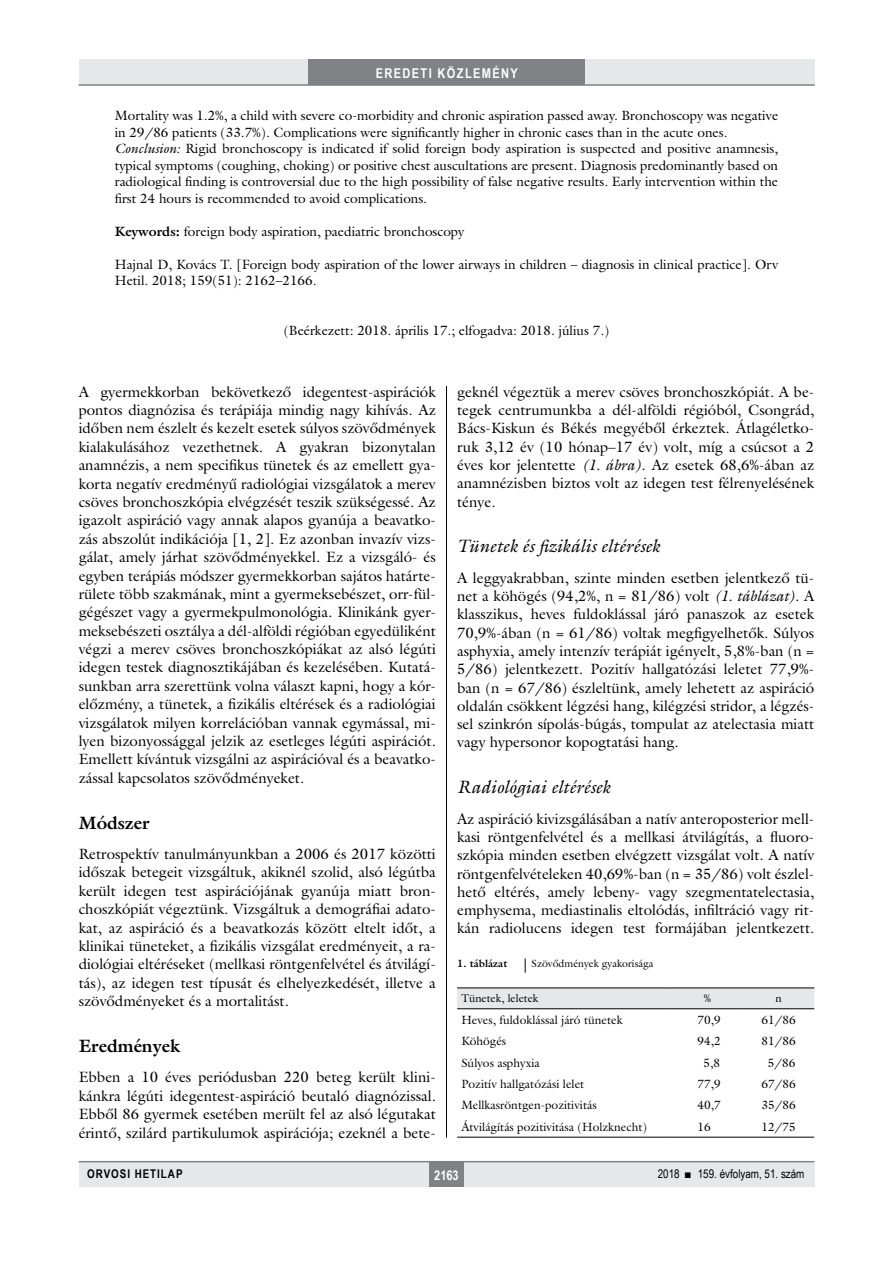
<style>
.page{position:relative;width:893px;height:1263px;background:#fff}
.page>*{position:absolute;margin:0;border:0;box-sizing:border-box;transform-origin:0 0}
.alcimkurziv{font:italic 18px "Galliard Reg";color:#000}
.alcimbold{font:700 18px "Galliard Reg";color:#000}
.Body_tompa{font:15px/18.5px "Galliard Reg";color:#000;text-align:justify}
.body-s{font:15px/18.5px "Galliard Reg";color:#000}
.tompa_9_11_angol{font:13.5px/16.5px "Galliard Reg";color:#000}
.tompa_9_11{font:13.5px/16.5px "Galliard Reg";color:#000}
.t1{font:700 13.5px "Arial Narrow";letter-spacing:.1em;color:#fff}
.tabla{font:12px "Galliard Reg";color:#000}
.t2{font:12px "Arial Narrow";color:#000}
.t3{font:700 12px "Arial Narrow";letter-spacing:.08em;color:#000}
.tablafej{font:11.25px "Galliard Reg";color:#000}
.kepalairas2{font:10.5px "Galliard Reg";color:#000}
.kepalairas1{font:700 10.5px "Galliard Reg";color:#000}
.s1{font-style:italic}
.s2{font-weight:700}
</style>
<div class="page">
<div style="left:79px;top:1161px;width:735px;height:25px;background:#e6e7e8"></div>
<div style="left:429px;top:1161px;width:34px;height:25px;background:#808285"></div>
<hr style="left:79px;top:1161px;width:735px;height:1px;background:#808285">
<div style="left:79px;top:60px;width:735px;height:25px;background:#e6e7e8"></div>
<div style="left:308px;top:60px;width:277px;height:25px;background:#808285"></div>
<hr style="left:79px;top:84px;width:736px;height:2px;background:#808285">
<hr style="left:446px;top:111px;width:1px;height:1026px;background:#000">
<svg style="left:525px;top:958px;width:1px;height:15px"></svg>
<div style="left:457px;top:988px;width:357px;height:20px;background:#e6e7e8"></div>
<hr style="left:457px;top:1137px;width:215px;height:1px;background:#000">
<hr style="left:672px;top:1137px;width:71px;height:1px;background:#000">
<hr style="left:743px;top:1137px;width:71px;height:1px;background:#000">
<hr style="left:457px;top:987px;width:215px;height:1px;background:#000">
<hr style="left:672px;top:987px;width:71px;height:1px;background:#000">
<hr style="left:743px;top:987px;width:71px;height:1px;background:#000">
<hr style="left:457px;top:1008px;width:215px;height:1px;background:#000">
<hr style="left:672px;top:1008px;width:71px;height:1px;background:#000">
<hr style="left:743px;top:1008px;width:71px;height:1px;background:#000">
<p class="t1" style="left:376px;top:63px;width:144px">EREDETI KÖZLEMÉNY</p>
<p class="tompa_9_11_angol" style="left:115px;top:107px;width:665px">Mortality was 1.2%, a child with severe co-morbidity and chronic aspiration passed away. Bronchoscopy was negative in 29/86 patients (33.7%). Complications were significantly higher in chronic cases than in the acute ones.</p>
<p class="tompa_9_11_angol" style="left:115px;top:140px;width:665px;text-align:justify"><span class="s1">Conclusion:</span> Rigid bronchoscopy is indicated if solid foreign body aspiration is suspected and positive anamnesis, typical symptoms (coughing, choking) or positive chest auscultations are present. Diagnosis predominantly based on radiological finding is controversial due to the high possibility of false negative results. Early intervention within the first 24 hours is recommended to avoid complications.</p>
<p class="tompa_9_11" style="left:115px;top:223px;width:351px"><span class="s2">Keywords:</span> foreign body aspiration, paediatric bronchoscopy</p>
<p class="tompa_9_11" style="left:115px;top:256px;width:665px">Hajnal D, Kovács T. [Foreign body aspiration of the lower airways in children – diagnosis in clinical practice]. Orv<br>Hetil. 2018; 159(51): 2162–2166.</p>
<p class="tompa_9_11" style="left:284px;top:322px;width:327px">(Beérkezett: 2018. április 17.; elfogadva: 2018. július 7.)</p>
<p class="Body_tompa" style="left:79px;top:382px;width:359px">A gyermekkorban bekövetkező idegentest-aspirációk pontos diagnózisa és terápiája mindig nagy kihívás. Az időben nem észlelt és kezelt esetek súlyos szövődmények kialakulásához vezethetnek. A gyakran bizonytalan anamnézis, a nem specifikus tünetek és az emellett gya&shy;korta negatív eredményű radiológiai vizsgálatok a merev csöves bronchoszkópia elvégzését teszik szükségessé. Az igazolt aspiráció vagy annak alapos gyanúja a beavatko&shy;zás abszolút indikációja [1, 2]. Ez azonban invazív vizs&shy;gálat, amely járhat szövődményekkel. Ez a vizsgáló- és egyben terápiás módszer gyermekkorban sajátos határte&shy;rülete több szakmának, mint a gyermeksebészet, orr-fül&shy;gégészet vagy a gyermekpulmonológia. Klinikánk gyer&shy;meksebészeti osztálya a dél-alföldi régióban egyedüliként végzi a merev csöves bronchoszkópiákat az alsó légúti idegen testek diagnosztikájában és kezelésében. Kutatá&shy;sunkban arra szerettünk volna választ kapni, hogy a kór&shy;előzmény, a tünetek, a fizikális eltérések és a radiológiai vizsgálatok milyen korrelációban vannak egymással, mi&shy;lyen bizonyossággal jelzik az esetleges légúti aspirációt.<br>Emellett kívántuk vizsgálni az aspirációval és a beavatko&shy;zással kapcsolatos szövődményeket.</p>
<p class="alcimbold" style="left:79px;top:811px;width:72px">Módszer</p>
<p class="body-s" style="left:79px;top:844px;width:359px">Retrospektív tanulmányunkban a 2006 és 2017 közötti időszak betegeit vizsgáltuk, akiknél szolid, alsó légútba került idegen test aspirációjának gyanúja miatt bron&shy;choszkópiát végeztünk. Vizsgáltuk a demográfiai adato&shy;kat, az aspiráció és a beavatkozás között eltelt időt, a klinikai tüneteket, a fizikális vizsgálat eredményeit, a ra&shy;diológiai eltéréseket (mellkasi röntgenfelvétel és átvilágí&shy;tás), az idegen test típusát és elhelyezkedését, illetve a szövődményeket és a mortalitást.</p>
<p class="alcimbold" style="left:79px;top:1034px;width:103px">Eredmények</p>
<p class="Body_tompa" style="left:79px;top:1068px;width:359px">Ebben a 10 éves periódusban 220 beteg került klini&shy;kánkra légúti idegentest-aspiráció beutaló diagnózissal.<br>Ebből 86 gyermek esetében merült fel az alsó légutakat érintő, szilárd partikulumok aspirációja; ezeknél a bete-</p>
<p class="Body_tompa" style="left:457px;top:382px;width:359px">geknél végeztük a merev csöves bronchoszkópiát. A be&shy;tegek centrumunkba a dél-alföldi régióból, Csongrád, Bács-Kiskun és Békés megyéből érkeztek. Átlagéletko&shy;ruk 3,12 év (10 hónap–17 év) volt, míg a csúcsot a 2 éves kor jelentette <span class="s1">(1. ábra)</span>. Az esetek 68,6%-ában az anamnézisben biztos volt az idegen test félrenyelésének ténye.</p>
<p class="alcimkurziv" style="left:457px;top:535px;width:205px">Tünetek és fizikális eltérések</p>
<p class="Body_tompa" style="left:457px;top:568px;width:359px">A leggyakrabban, szinte minden esetben jelentkező tü&shy;net a köhögés (94,2%, n = 81/86) volt <span class="s1">(1. táblázat)</span>. A klasszikus, heves fuldoklással járó panaszok az esetek 70,9%-ában (n = 61/86) voltak megfigyelhetők. Súlyos asphyxia, amely intenzív terápiát igényelt, 5,8%-ban (n = 5/86) jelentkezett. Pozitív hallgatózási leletet 77,9%- ban (n = 67/86) észleltünk, amely lehetett az aspiráció oldalán csökkent légzési hang, kilégzési stridor, a légzés&shy;sel szinkrón sípolás-búgás, tompulat az atelectasia miatt vagy hypersonor kopogtatási hang.</p>
<p class="alcimkurziv" style="left:457px;top:776px;width:155px">Radiológiai eltérések</p>
<p class="Body_tompa" style="left:457px;top:809px;width:359px;text-align:left">Az aspiráció kivizsgálásában a natív anteroposterior mell&shy;kasi röntgenfelvétel és a mellkasi átvilágítás, a fluoro&shy;szkópia minden esetben elvégzett vizsgálat volt. A natív röntgenfelvételeken 40,69%-ban (n = 35/86) volt észlel&shy;hető eltérés, amely lebeny- vagy szegmentatelectasia, emphysema, mediastinalis eltolódás, infiltráció vagy rit&shy;kán radiolucens idegen test formájában jelentkezett.</p>
<p class="kepalairas1" style="left:457px;top:956px;width:52px">1. táblázat</p>
<p class="kepalairas2" style="left:531px;top:957px;width:123px">Szövődmények gyakorisága</p>
<p class="tablafej" style="left:461px;top:991px;width:79px">Tünetek, leletek</p>
<p class="tablafej" style="left:704px;top:991px;width:9px">%</p>
<p class="tablafej" style="left:775px;top:991px;width:8px">n</p>
<p class="tabla" style="left:461px;top:1012px;width:163px">Heves, fuldoklással járó tünetek</p>
<p class="tabla" style="left:697px;top:1012px;width:25px">70,9</p>
<p class="tabla" style="left:761px;top:1012px;width:36px">61/86</p>
<p class="tabla" style="left:461px;top:1033px;width:46px">Köhögés</p>
<p class="tabla" style="left:697px;top:1033px;width:25px">94,2</p>
<p class="tabla" style="left:761px;top:1033px;width:36px">81/86</p>
<p class="tabla" style="left:461px;top:1055px;width:80px">Súlyos asphyxia</p>
<p class="tabla" style="left:703px;top:1055px;width:18px">5,8</p>
<p class="tabla" style="left:768px;top:1055px;width:29px">5/86</p>
<p class="tabla" style="left:461px;top:1076px;width:124px">Pozitív hallgatózási lelet</p>
<p class="tabla" style="left:697px;top:1076px;width:25px">77,9</p>
<p class="tabla" style="left:761px;top:1076px;width:36px">67/86</p>
<p class="tabla" style="left:461px;top:1098px;width:137px">Mellkasröntgen-pozitivitás</p>
<p class="tabla" style="left:697px;top:1098px;width:25px">40,7</p>
<p class="tabla" style="left:761px;top:1098px;width:36px">35/86</p>
<p class="tabla" style="left:461px;top:1119px;width:187px">Átvilágítás pozitivitása (Holzknecht)</p>
<p class="tabla" style="left:697px;top:1119px;width:15px">16</p>
<p class="tabla" style="left:761px;top:1119px;width:36px">12/75</p>
<p class="t3" style="left:87px;top:1165px;width:97px">ORVOSI HETILAP</p>
<p class="t1" style="left:434px;top:1165px;width:26px">2163</p>
<p class="t2" style="left:658px;top:1165px;width:148px">2018 ■ 159. évfolyam, 51. szám</p>
</div>
